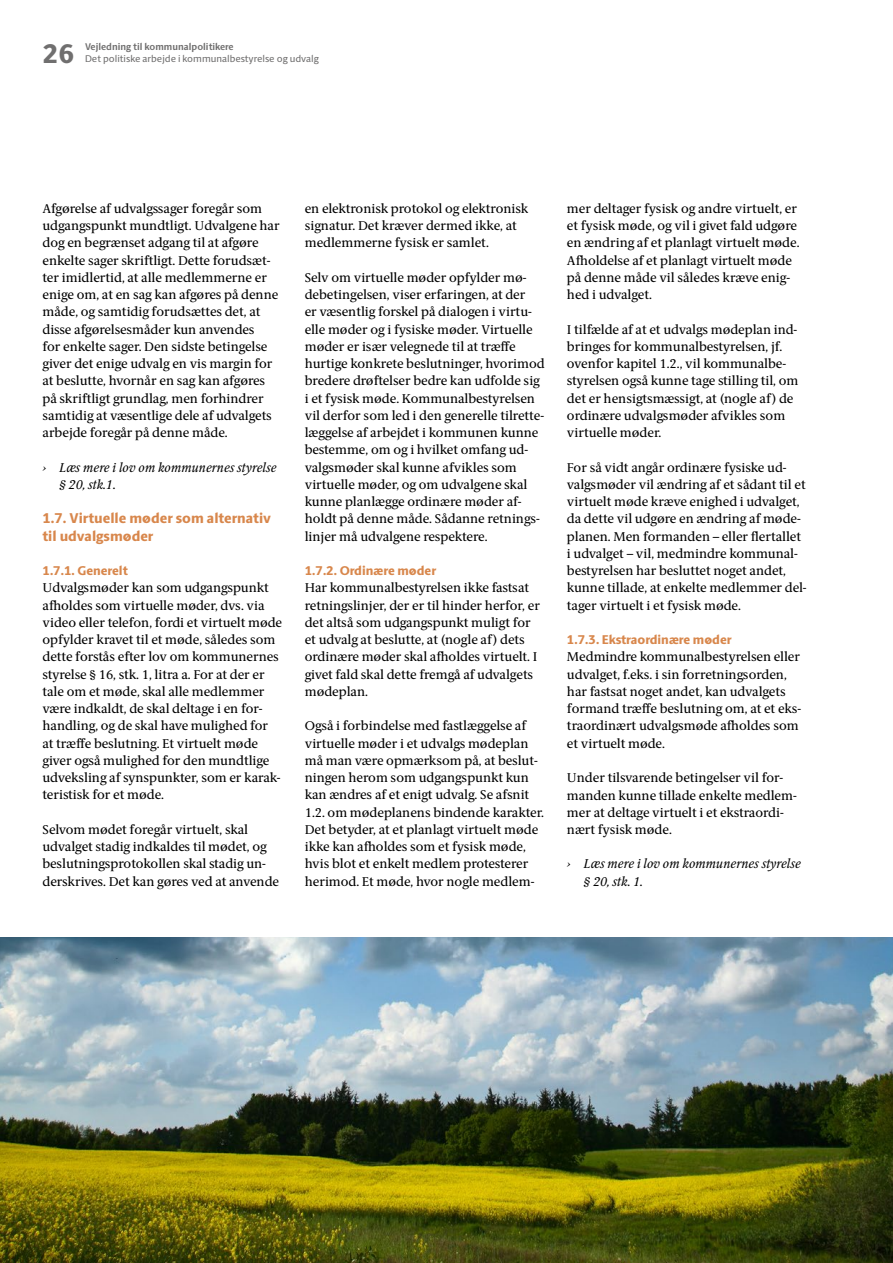
<style>
.page{position:relative;width:893px;height:1263px;background:#fff}
.page>*{position:absolute;margin:0;border:0;box-sizing:border-box;transform-origin:0 0}
.t1{font:800 27px "ID Sans";color:#706f6f}
.Brødtekst_-_SERIF{font:800 14.25px/17.2px "ID Sans";color:#d8874c}
.Brødtekst_-_SERIF-2{font:12.75px/17.2px "ID Serif";color:#000}
.Brødtekst_-_SERIF-3{font:italic 12.75px/17.2px "ID Serif";color:#000}
.Brødtekst_-_SERIF-4{font:800 12.75px "ID Sans";color:#d8874c}
.t2{font:9.75px "ID Sans";color:#706f6f}
.t3{font:700 9.75px "ID Sans";color:#706f6f}
</style>
<div class="page">
<img style="left:0;top:937px;width:893px;height:326px">
<h1 class="t1" style="left:43px;top:37px;width:33px">26</h1>
<p class="t3" style="left:85px;top:41px;width:150px">Vejledning til kommunalpolitikere</p>
<p class="t2" style="left:85px;top:53px;width:235px">Det politiske arbejde i kommunalbestyrelse og udvalg</p>
<p class="Brødtekst_-_SERIF-2" style="left:43px;top:200px;width:239px">Afgørelse af udvalgssager foregår som udgangspunkt mundtligt. Udvalgene har dog en begrænset adgang til at afgøre enkelte sager skriftligt. Dette forudsæt&shy;ter imidlertid, at alle medlemmerne er enige om, at en sag kan afgøres på denne måde, og samtidig forudsættes det, at disse afgørelsesmåder kun anvendes<br>for enkelte sager. Den sidste betingelse giver det enige udvalg en vis margin for at beslutte, hvornår en sag kan afgøres på skriftligt grundlag, men forhindrer samtidig at væsentlige dele af udvalgets arbejde foregår på denne måde.</p>
<p class="Brødtekst_-_SERIF-3" style="left:60px;top:459px;width:219px;text-indent:-17px">› Læs mere i lov om kommunernes styrelse § 20, stk.1.</p>
<p class="Brødtekst_-_SERIF" style="left:43px;top:510px;width:230px">1.7. Virtuelle møder som alternativ til udvalgsmøder</p>
<p class="Brødtekst_-_SERIF-4" style="left:43px;top:563px;width:87px">1.7.1. Generelt</p>
<p class="Brødtekst_-_SERIF-2" style="left:43px;top:580px;width:241px">Udvalgsmøder kan som udgangspunkt afholdes som virtuelle møder, dvs. via video eller telefon, fordi et virtuelt møde opfylder kravet til et møde, således som dette forstås efter lov om kommunernes styrelse § 16, stk. 1, litra a. For at der er tale om et møde, skal alle medlemmer være indkaldt, de skal deltage i en for&shy;handling, og de skal have mulighed for at træffe beslutning. Et virtuelt møde giver også mulighed for den mundtlige udveksling af synspunkter, som er karak&shy;teristisk for et møde.</p>
<p class="Brødtekst_-_SERIF-2" style="left:43px;top:821px;width:238px">Selvom mødet foregår virtuelt, skal udvalget stadig indkaldes til mødet, og beslutningsprotokollen skal stadig un&shy;derskrives. Det kan gøres ved at anvende</p>
<p class="Brødtekst_-_SERIF-2" style="left:305px;top:200px;width:225px">en elektronisk protokol og elektronisk signatur. Det kræver dermed ikke, at medlemmerne fysisk er samlet.</p>
<p class="Brødtekst_-_SERIF-2" style="left:305px;top:269px;width:241px">Selv om virtuelle møder opfylder mø&shy;debetingelsen, viser erfaringen, at der<br>er væsentlig forskel på dialogen i virtu&shy;elle møder og i fysiske møder. Virtuelle møder er især velegnede til at træffe hurtige konkrete beslutninger, hvorimod bredere drøftelser bedre kan udfolde sig i et fysisk møde. Kommunalbestyrelsen vil derfor som led i den generelle tilrette&shy;læggelse af arbejdet i kommunen kunne bestemme, om og i hvilket omfang ud&shy;valgsmøder skal kunne afvikles som virtuelle møder, og om udvalgene skal kunne planlægge ordinære møder af&shy;holdt på denne måde. Sådanne retnings&shy;linjer må udvalgene respektere.</p>
<p class="Brødtekst_-_SERIF-4" style="left:305px;top:563px;width:133px">1.7.2. Ordinære møder</p>
<p class="Brødtekst_-_SERIF-2" style="left:305px;top:580px;width:237px">Har kommunalbestyrelsen ikke fastsat retningslinjer, der er til hinder herfor, er det altså som udgangspunkt muligt for et udvalg at beslutte, at (nogle af) dets ordinære møder skal afholdes virtuelt. I givet fald skal dette fremgå af udvalgets mødeplan.</p>
<p class="Brødtekst_-_SERIF-2" style="left:305px;top:718px;width:241px">Også i forbindelse med fastlæggelse af virtuelle møder i et udvalgs mødeplan må man være opmærksom på, at beslut&shy;ningen herom som udgangspunkt kun kan ændres af et enigt udvalg. Se afsnit 1.2. om mødeplanens bindende karakter.<br>Det betyder, at et planlagt virtuelt møde ikke kan afholdes som et fysisk møde, hvis blot et enkelt medlem protesterer herimod. Et møde, hvor nogle medlem-</p>
<p class="Brødtekst_-_SERIF-2" style="left:567px;top:200px;width:234px">mer deltager fysisk og andre virtuelt, er et fysisk møde, og vil i givet fald udgøre en ændring af et planlagt virtuelt møde.<br>Afholdelse af et planlagt virtuelt møde på denne måde vil således kræve enig&shy;hed i udvalget.</p>
<p class="Brødtekst_-_SERIF-2" style="left:567px;top:321px;width:233px">I tilfælde af at et udvalgs mødeplan ind&shy;bringes for kommunalbestyrelsen, jf. ovenfor kapitel 1.2., vil kommunalbe&shy;styrelsen også kunne tage stilling til, om det er hensigtsmæssigt, at (nogle af) de ordinære udvalgsmøder afvikles som virtuelle møder.</p>
<p class="Brødtekst_-_SERIF-2" style="left:567px;top:459px;width:241px">For så vidt angår ordinære fysiske ud&shy;valgsmøder vil ændring af et sådant til et virtuelt møde kræve enighed i udvalget, da dette vil udgøre en ændring af møde&shy;planen. Men formanden – eller flertallet i udvalget – vil, medmindre kommunal&shy;bestyrelsen har besluttet noget andet, kunne tillade, at enkelte medlemmer del&shy;tager virtuelt i et fysisk møde.</p>
<p class="Brødtekst_-_SERIF-4" style="left:567px;top:632px;width:166px">1.7.3. Ekstraordinære møder</p>
<p class="Brødtekst_-_SERIF-2" style="left:567px;top:649px;width:236px">Medmindre kommunalbestyrelsen eller udvalget, f.eks. i sin forretningsorden, har fastsat noget andet, kan udvalgets formand træffe beslutning om, at et eks&shy;traordinært udvalgsmøde afholdes som et virtuelt møde.</p>
<p class="Brødtekst_-_SERIF-2" style="left:567px;top:769px;width:231px">Under tilsvarende betingelser vil for&shy;manden kunne tillade enkelte medlem&shy;mer at deltage virtuelt i et ekstraordi&shy;nært fysisk møde.</p>
<p class="Brødtekst_-_SERIF-3" style="left:584px;top:855px;width:219px;text-indent:-17px">› Læs mere i lov om kommunernes styrelse § 20, stk. 1.</p>
</div>
